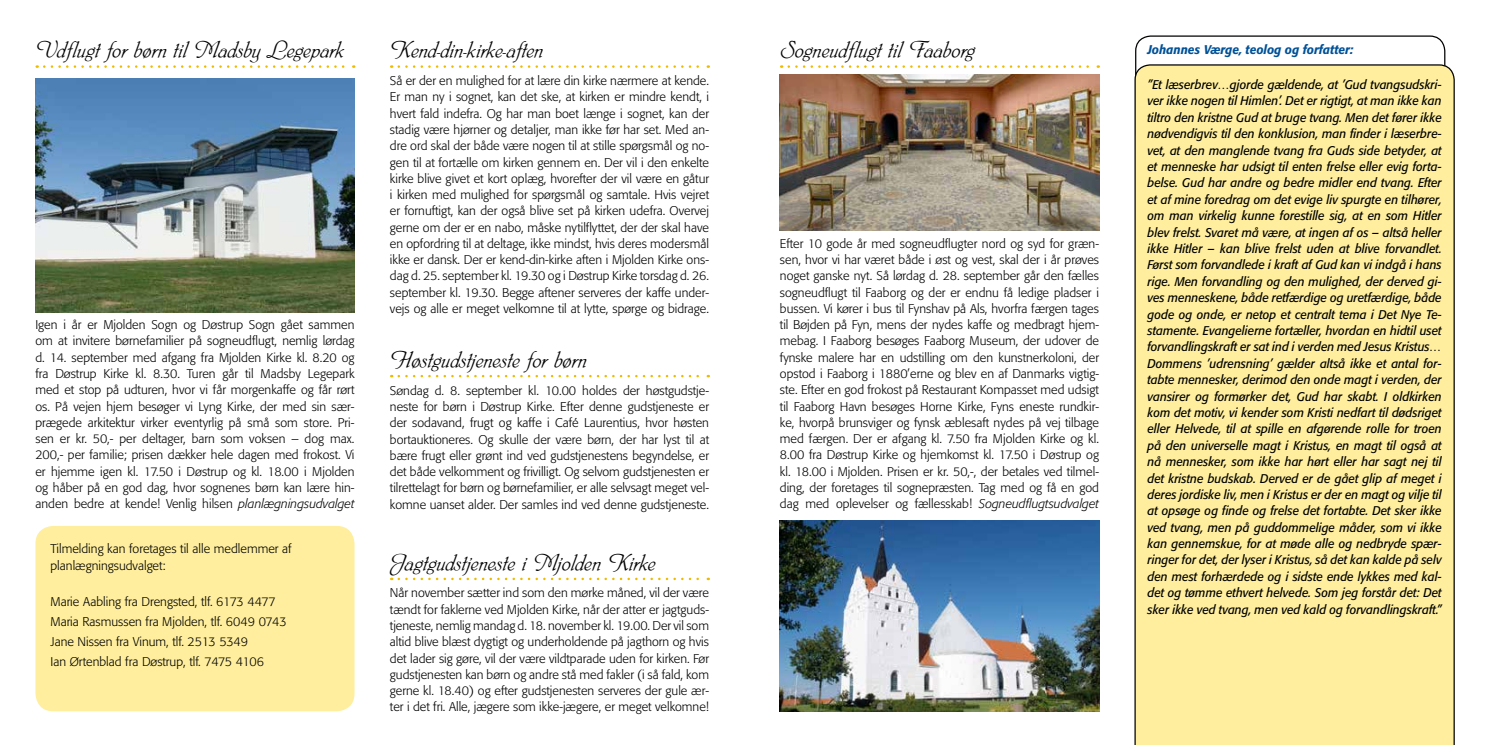
<style>
.page{position:relative;width:1489px;height:745px;background:#fff}
.page>*{position:absolute;margin:0;border:0;box-sizing:border-box;transform-origin:0 0}
.t1{font:26.25px "Phyllis D";color:#000}
.t2{font:300 12.5px/16.2px "Formata";color:#000;text-align:justify}
.t3{font:italic 12.5px/16.4px "Formata";color:#000;text-align:justify;scale:.95 1}
.t4{font:italic 500 12.5px "Formata";color:#005197;scale:.95 1}
.s1{font-style:italic}
</style>
<div class="page">
<div style="left:1134px;top:64px;width:320px;height:680px;background:#feee9d"></div>
<svg style="left:44px;top:65px;width:310px;height:3px"></svg>
<svg style="left:399px;top:65px;width:309px;height:3px"></svg>
<svg style="left:788px;top:65px;width:310px;height:3px"></svg>
<div style="left:35px;top:525px;width:319px;height:185px;background:#feee9d;border-radius:18px"></div>
<img style="left:780px;top:520px;width:318px;height:190px">
<img style="left:35px;top:79px;width:319px;height:233px">
<img style="left:780px;top:74px;width:318px;height:156px">
<svg style="left:399px;top:374px;width:309px;height:3px"></svg>
<svg style="left:399px;top:577px;width:309px;height:2px"></svg>
<h1 class="t1" style="left:35px;top:36px;width:310px">Udflugt for børn til Madsby Legepark</h1>
<p class="t4" style="left:1147px;top:42px;width:218px">Johannes Værge, teolog og forfatter:</p>
<h1 class="t1" style="left:390px;top:36px;width:155px">Kend-din-kirke-aften</h1>
<p class="t2" style="left:390px;top:73px;width:320px">Så er der en mulighed for at lære din kirke nærmere at kende.<br>Er man ny i sognet, kan det ske, at kirken er mindre kendt, i hvert fald indefra. Og har man boet længe i sognet, kan der stadig være hjørner og detaljer, man ikke før har set. Med an&shy;dre ord skal der både være nogen til at stille spørgsmål og no&shy;gen til at fortælle om kirken gennem en. Der vil i den enkelte kirke blive givet et kort oplæg, hvorefter der vil være en gåtur i kirken med mulighed for spørgsmål og samtale. Hvis vejret er fornuftigt, kan der også blive set på kirken udefra. Overvej gerne om der er en nabo, måske nytilflyttet, der der skal have en opfordring til at deltage, ikke mindst, hvis deres modersmål ikke er dansk. Der er kend-din-kirke aften i Mjolden Kirke ons&shy;dag d. 25. september kl. 19.30 og i Døstrup Kirke torsdag d. 26. september kl. 19.30. Begge aftener serveres der kaffe under&shy;vejs og alle er meget velkomne til at lytte, spørge og bidrage.</p>
<h1 class="t1" style="left:780px;top:36px;width:196px">Sogneudflugt til Faaborg</h1>
<p class="t3" style="left:1147px;top:76px;width:311px">”Et læserbrev…gjorde gældende, at ’Gud tvangsudskri&shy;ver ikke nogen til Himlen’. Det er rigtigt, at man ikke kan tiltro den kristne Gud at bruge tvang. Men det fører ikke nødvendigvis til den konklusion, man finder i læserbre&shy;vet, at den manglende tvang fra Guds side betyder, at et menneske har udsigt til enten frelse eller evig forta&shy;belse. Gud har andre og bedre midler end tvang. Efter et af mine foredrag om det evige liv spurgte en tilhører, om man virkelig kunne forestille sig, at en som Hitler blev frelst. Svaret må være, at ingen af os – altså heller ikke Hitler – kan blive frelst uden at blive forvandlet.<br>Først som forvandlede i kraft af Gud kan vi indgå i hans rige. Men forvandling og den mulighed, der derved gi&shy;ves menneskene, både retfærdige og uretfærdige, både gode og onde, er netop et centralt tema i Det Nye Te&shy;stamente. Evangelierne fortæller, hvordan en hidtil uset forvandlingskraft er sat ind i verden med Jesus Kristus… Dommens ’udrensning’ gælder altså ikke et antal for&shy;tabte mennesker, derimod den onde magt i verden, der vansirer og formørker det, Gud har skabt. I oldkirken kom det motiv, vi kender som Kristi nedfart til dødsriget eller Helvede, til at spille en afgørende rolle for troen på den universelle magt i Kristus, en magt til også at nå mennesker, som ikke har hørt eller har sagt nej til det kristne budskab. Derved er de gået glip af meget i deres jordiske liv, men i Kristus er der en magt og vilje til at opsøge og finde og frelse det fortabte. Det sker ikke ved tvang, men på guddommelige måder, som vi ikke kan gennemskue, for at møde alle og nedbryde spær&shy;ringer for det, der lyser i Kristus, så det kan kalde på selv den mest forhærdede og i sidste ende lykkes med kal&shy;det og tømme ethvert helvede. Som jeg forstår det: Det sker ikke ved tvang, men ved kald og forvandlingskraft.”</p>
<p class="t2" style="left:780px;top:235px;width:320px">Efter 10 gode år med sogneudflugter nord og syd for græn&shy;sen, hvor vi har været både i øst og vest, skal der i år prøves noget ganske nyt. Så lørdag d. 28. september går den fælles sogneudflugt til Faaborg og der er endnu få ledige pladser i bussen. Vi kører i bus til Fynshav på Als, hvorfra færgen tages til Bøjden på Fyn, mens der nydes kaffe og medbragt hjem&shy;mebag. I Faaborg besøges Faaborg Museum, der udover de fynske malere har en udstilling om den kunstnerkoloni, der opstod i Faaborg i 1880’erne og blev en af Danmarks vigtig&shy;ste. Efter en god frokost på Restaurant Kompasset med udsigt til Faaborg Havn besøges Horne Kirke, Fyns eneste rundkir&shy;ke, hvorpå brunsviger og fynsk æblesaft nydes på vej tilbage med færgen. Der er afgang kl. 7.50 fra Mjolden Kirke og kl.<br>8.00 fra Døstrup Kirke og hjemkomst kl. 17.50 i Døstrup og kl. 18.00 i Mjolden. Prisen er kr. 50,-, der betales ved tilmel&shy;ding, der foretages til sognepræsten. Tag med og få en god dag med oplevelser og fællesskab! <span class="s1">Sogneudflugtsudvalget</span></p>
<p class="t2" style="left:35px;top:316px;width:320px">Igen i år er Mjolden Sogn og Døstrup Sogn gået sammen om at invitere børnefamilier på sogneudflugt, nemlig lørdag d. 14. september med afgang fra Mjolden Kirke kl. 8.20 og fra Døstrup Kirke kl. 8.30. Turen går til Madsby Legepark med et stop på udturen, hvor vi får morgenkaffe og får rørt os. På vejen hjem besøger vi Lyng Kirke, der med sin sær&shy;prægede arkitektur virker eventyrlig på små som store. Pri&shy;sen er kr. 50,- per deltager, barn som voksen – dog max.<br>200,- per familie; prisen dækker hele dagen med frokost. Vi er hjemme igen kl. 17.50 i Døstrup og kl. 18.00 i Mjolden og håber på en god dag, hvor sognenes børn kan lære hin&shy;anden bedre at kende! Venlig hilsen <span class="s1">planlægningsudvalget</span></p>
<h1 class="t1" style="left:390px;top:345px;width:198px">Høstgudstjeneste for børn</h1>
<p class="t2" style="left:390px;top:382px;width:320px">Søndag d. 8. september kl. 10.00 holdes der høstgudstje&shy;neste for børn i Døstrup Kirke. Efter denne gudstjeneste er der sodavand, frugt og kaffe i Café Laurentius, hvor høsten bortauktioneres. Og skulle der være børn, der har lyst til at bære frugt eller grønt ind ved gudstjenestens begyndelse, er det både velkomment og frivilligt. Og selvom gudstjenesten er tilrettelagt for børn og børnefamilier, er alle selvsagt meget vel&shy;komne uanset alder. Der samles ind ved denne gudstjeneste.</p>
<p class="t2" style="left:50px;top:540px;width:242px">Tilmelding kan foretages til alle medlemmer af planlægningsudvalget:</p>
<p class="t2" style="left:50px;top:591px;width:238px;line-height:20px;text-align:left">Marie Aabling fra Drengsted, tlf. 6173 4477<br>Maria Rasmussen fra Mjolden, tlf. 6049 0743<br>Jane Nissen fra Vinum, tlf. 2513 5349<br>Ian Ørtenblad fra Døstrup, tlf. 7475 4106</p>
<h1 class="t1" style="left:390px;top:548px;width:267px">Jagtgudstjeneste i Mjolden Kirke</h1>
<p class="t2" style="left:390px;top:584px;width:320px">Når november sætter ind som den mørke måned, vil der være tændt for faklerne ved Mjolden Kirke, når der atter er jagtguds&shy;tjeneste, nemlig mandag d. 18. november kl. 19.00. Der vil som altid blive blæst dygtigt og underholdende på jagthorn og hvis det lader sig gøre, vil der være vildtparade uden for kirken. Før gudstjenesten kan børn og andre stå med fakler (i så fald, kom gerne kl. 18.40) og efter gudstjenesten serveres der gule ær&shy;ter i det fri. Alle, jægere som ikke-jægere, er meget velkomne!</p>
</div>
